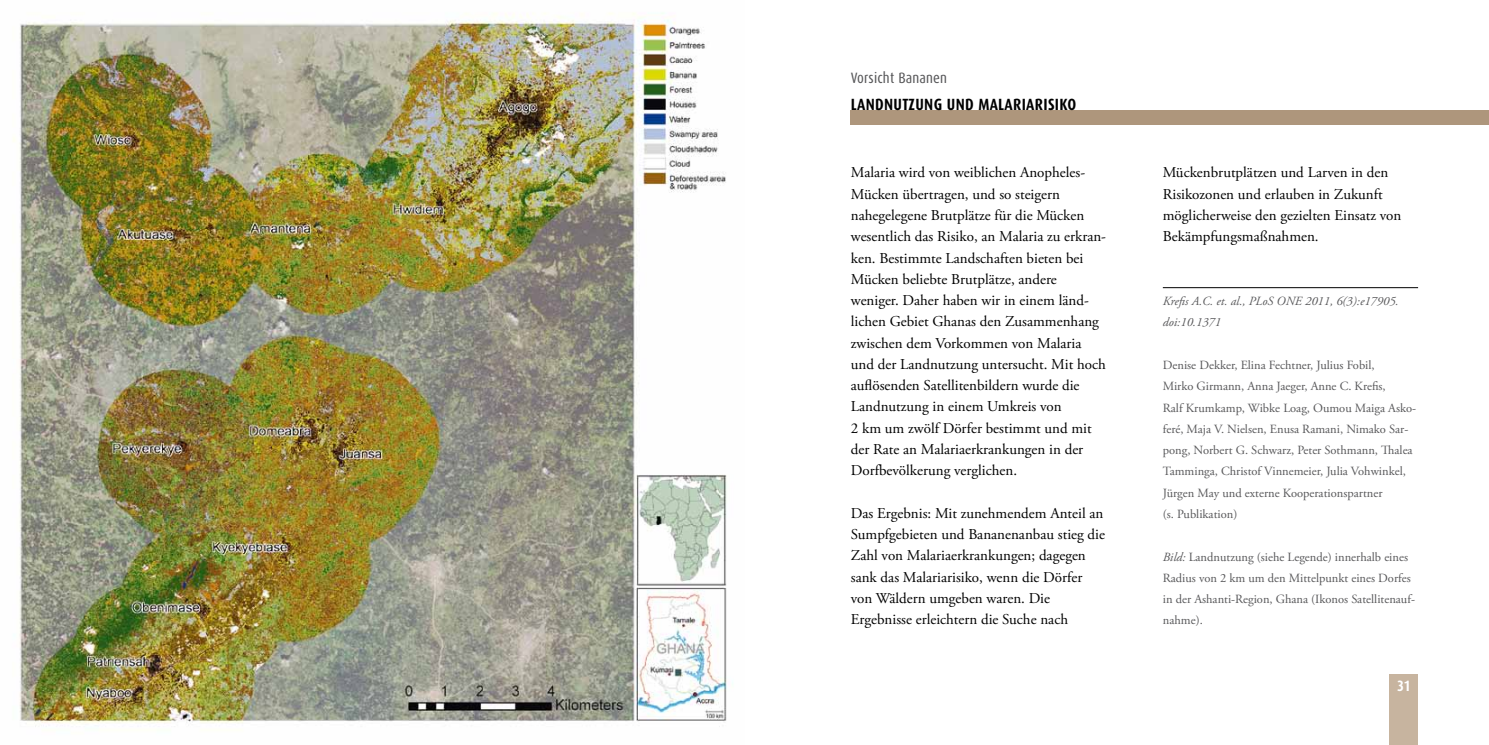
<style>
.page{position:relative;width:1489px;height:745px;background:#fff}
.page>*{position:absolute;margin:0;border:0;box-sizing:border-box;transform-origin:0 0}
.t1{font:700 16.25px "Dax Condensed";letter-spacing:.07em;color:#000}
.t2{font:15px/21.2px "Adobe Garamond Pro";color:#000}
.t3{font:15px "Dax Condensed";letter-spacing:.01em;color:#58585a}
.t4{font:700 15px "Dax Condensed";color:#fff}
.t5{font:12.5px/21.2px "Adobe Garamond Pro";color:#58585a}
.t6{font:italic 12.5px/21.2px "Adobe Garamond Pro";color:#58585a}
.s1{font-style:italic}
</style>
<div class="page">
<img style="left:13px;top:13px;width:720px;height:714px">
<hr style="left:1162px;top:287px;width:255px;height:1px;background:#000">
<div style="left:1389px;top:673px;width:28px;height:71px;background:#c7b49f"></div>
<div style="left:850px;top:110px;width:638px;height:14px;background:#ae967c"></div>
<p class="t3" style="left:850px;top:69px;width:98px">Vorsicht Bananen</p>
<p class="t1" style="left:850px;top:95px;width:227px">LANDNUTZUNG UND MALARIARISIKO</p>
<p class="t2" style="left:850px;top:162px;width:257px">Malaria wird von weiblichen Anopheles-Mücken übertragen, und so steigern nahegelegene Brutplätze für die Mücken wesentlich das Risiko, an Malaria zu erkran&shy;ken. Bestimmte Landschaften bieten bei Mücken beliebte Brutplätze, andere weniger. Daher haben wir in einem länd&shy;lichen Gebiet Ghanas den Zusammenhang zwischen dem Vorkommen von Malaria und der Landnutzung untersucht. Mit hoch auflösenden Satellitenbildern wurde die Landnutzung in einem Umkreis von<br>2 km um zwölf Dörfer bestimmt und mit der Rate an Malariaerkrankungen in der Dorfbevölkerung verglichen.</p>
<p class="t2" style="left:850px;top:502px;width:256px">Das Ergebnis: Mit zunehmendem Anteil an Sumpfgebieten und Bananenanbau stieg die Zahl von Malariaerkrankungen; dagegen sank das Malariarisiko, wenn die Dörfer von Wäldern umgeben waren. Die Ergebnisse erleichtern die Suche nach</p>
<p class="t2" style="left:1162px;top:162px;width:240px">Mückenbrutplätzen und Larven in den Risikozonen und erlauben in Zukunft möglicherweise den gezielten Einsatz von Bekämpfungsmaßnahmen.</p>
<p class="t6" style="left:1162px;top:290px;width:237px">Krefis A.C. et. al., PLoS ONE 2011, 6(3):e17905. doi:10.1371</p>
<p class="t5" style="left:1162px;top:354px;width:255px">Denise Dekker, Elina Fechtner, Julius Fobil,<br>Mirko Girmann, Anna Jaeger, Anne C. Krefis,<br>Ralf Krumkamp, Wibke Loag, Oumou Maiga Asko&shy;feré, Maja V. Nielsen, Enusa Ramani, Nimako Sar&shy;pong, Norbert G. Schwarz, Peter Sothmann, Thalea Tamminga, Christof Vinnemeier, Julia Vohwinkel, Jürgen May und externe Kooperationspartner<br>(s. Publikation)</p>
<p class="t5" style="left:1162px;top:546px;width:254px"><span class="s1">Bild:</span> Landnutzung (siehe Legende) innerhalb eines Radius von 2 km um den Mittelpunkt eines Dorfes in der Ashanti-Region, Ghana (Ikonos Satellitenauf&shy;nahme).</p>
<p class="t4" style="left:1396px;top:677px;width:15px">31</p>
</div>
